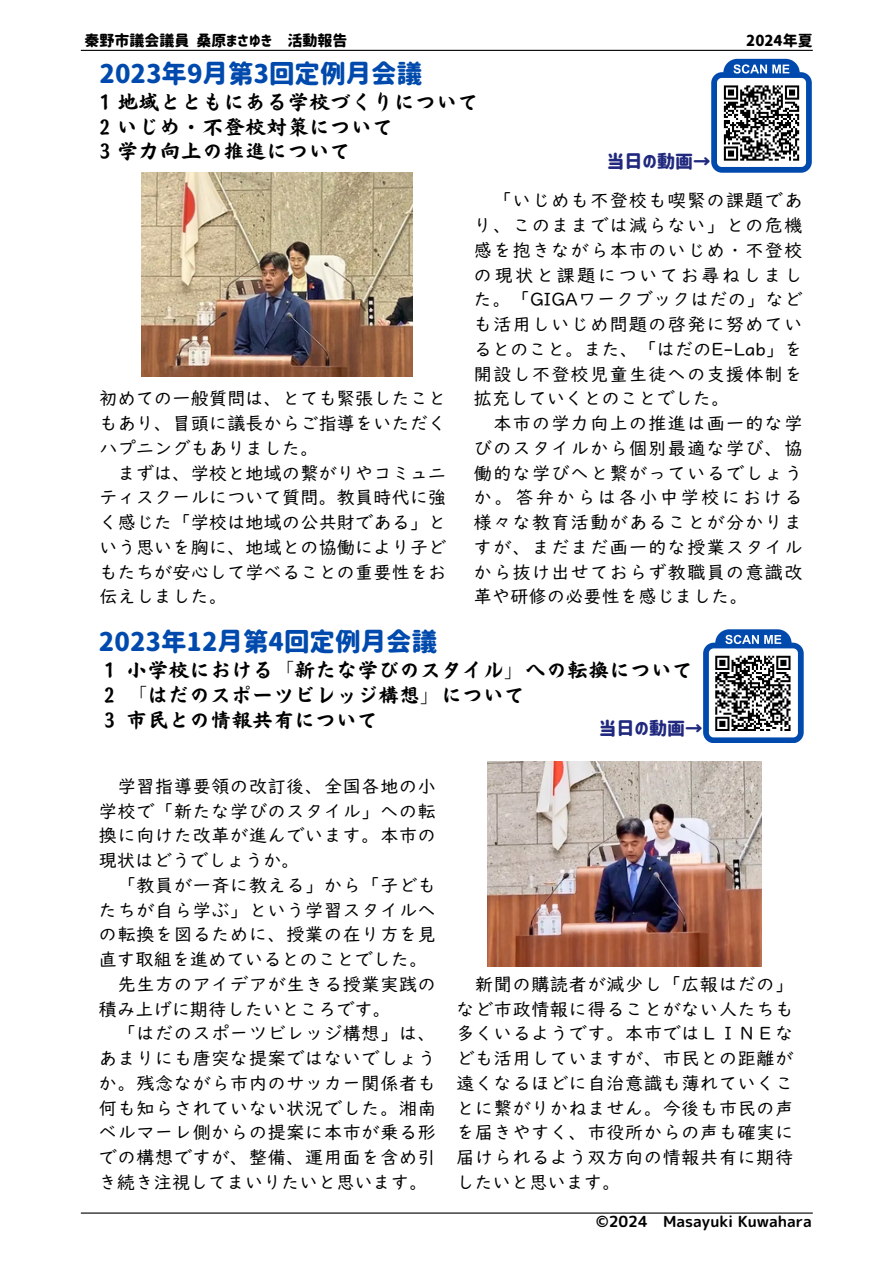
<style>
.page{position:relative;width:894px;height:1264px;background:#fff}
.page>*{position:absolute;margin:0;border:0;box-sizing:border-box;transform-origin:0 0}
.t1{font:25.5px "Corporate Logo Rounded";color:#004aad}
.t2{font:21px "S Motoya Okai Std W5";color:#000}
.t3{font:18px/24.8px "UD Digi Kyokasho NPL R";letter-spacing:.015em;color:#000;text-align:justify}
.t4{font:18px/24.8px "UD Digi Kyokasho NPL R";letter-spacing:.04em;color:#000}
.t5{font:18px "Corporate Logo Rounded";color:#21297e}
.t6{font:15.3px "rounded mplus 1 p bold";color:#000}
.t7{font:15px "Corporate Logo Rounded";color:#000}
</style>
<div class="page">
<hr style="left:81px;top:50px;width:731px;height:1px;background:#000">
<hr style="left:81px;top:1212px;width:731px;height:1px;background:#000">
<img style="left:487px;top:762px;width:274px;height:204px">
<img style="left:141px;top:173px;width:272px;height:203px">
<div style="left:703px;top:642px;width:100px;height:101px;background:#004aad;border-radius:11px"></div>
<div style="left:708px;top:648px;width:89px;height:89px;background:#fff;border-radius:5px"></div>
<svg style="left:715px;top:629px;width:76px;height:15px"></svg>
<div style="left:711px;top:72px;width:100px;height:100px;background:#004aad;border-radius:11px"></div>
<div style="left:716px;top:78px;width:89px;height:89px;background:#fff;border-radius:5px"></div>
<svg style="left:723px;top:59px;width:76px;height:15px"></svg>
<svg style="left:723px;top:85px;width:77px;height:76px"></svg>
<svg style="left:715px;top:655px;width:76px;height:76px"></svg>
<p class="t7" style="left:85px;top:33px;width:264px">秦野市議会議員桑原まさゆき 活動報告</p>
<p class="t7" style="left:746px;top:33px;width:68px">2024年夏</p>
<p class="t1" style="left:99px;top:61px;width:324px">2023年9月第3回定例月会議</p>
<p class="t2" style="left:99px;top:91px;width:381px">1 地域とともにある学校づくりについて</p>
<p class="t2" style="left:99px;top:116px;width:295px">2 いじめ・不登校対策について</p>
<p class="t2" style="left:99px;top:141px;width:253px">3 学力向上の推進について</p>
<p class="t5" style="left:606px;top:152px;width:106px">当日の動画→</p>
<p class="t3" style="left:99px;top:387px;width:348px">初めての一般質問は、とても緊張したこともあり、冒頭に議長からご指導をいただくハプニングもありました。</p>
<p class="t3" style="left:99px;top:462px;width:348px;text-indent:18px">まずは、学校と地域の繋がりやコミュニティスクールについて質問。教員時代に強く感じた「学校は地域の公共財である」という思いを胸に、地域との協働により子どもたちが安心して学べることの重要性をお伝えしました。</p>
<p class="t3" style="left:474px;top:189px;width:330px;text-indent:19px">「いじめも不登校も喫緊の課題であり、このままでは減らない」との危機感を抱きながら本市のいじめ・不登校の現状と課題についてお尋ねしました。「GIGAワークブックはだの」なども活用しいじめ問題の啓発に努めているとのこと。また、「はだのE-Lab」を開設し不登校児童生徒への支援体制を拡充していくとのことでした。</p>
<p class="t3" style="left:474px;top:412px;width:330px;text-indent:19px">本市の学力向上の推進は画一的な学びのスタイルから個別最適な学び、協働的な学びへと繋がっているでしょうか。答弁からは各小中学校における様々な教育活動があることが分かりますが、まだまだ画一的な授業スタイルから抜け出せておらず教職員の意識改革や研修の必要性を感じました。</p>
<p class="t1" style="left:99px;top:629px;width:339px">2023年12月第4回定例月会議</p>
<p class="t2" style="left:99px;top:659px;width:595px">１小学校における「新たな学びのスタイル」への転換について</p>
<h1 class="t2" style="left:99px;top:684px;width:427px">２「はだのスポーツビレッジ構想」について</h1>
<p class="t2" style="left:99px;top:709px;width:281px">３市民との情報共有について</p>
<p class="t5" style="left:598px;top:719px;width:106px">当日の動画→</p>
<p class="t3" style="left:99px;top:775px;width:338px;text-indent:19px">学習指導要領の改訂後、全国各地の小学校で「新たな学びのスタイル」への転換に向けた改革が進んでいます。本市の現状はどうでしょうか。</p>
<p class="t3" style="left:99px;top:874px;width:338px;text-indent:19px">「教員が一斉に教える」から「子どもたちが自ら学ぶ」という学習スタイルへの転換を図るために、授業の在り方を見直す取組を進めているとのことでした。</p>
<p class="t4" style="left:99px;top:973px;width:338px;text-indent:19px">先生方のアイデアが生きる授業実践の積み上げに期待したいところです。</p>
<p class="t3" style="left:99px;top:1022px;width:338px;text-indent:19px">「はだのスポーツビレッジ構想」は、あまりにも唐突な提案ではないでしょうか。残念ながら市内のサッカー関係者も何も知らされていない状況でした。湘南ベルマーレ側からの提案に本市が乗る形での構想ですが、整備、運用面を含め引き続き注視してまいりたいと思います。</p>
<p class="t3" style="left:456px;top:973px;width:338px;text-indent:19px">新聞の購読者が減少し「広報はだの」など市政情報に得ることがない人たちも多くいるようです。本市ではＬＩＮＥなども活用していますが、市民との距離が遠くなるほどに自治意識も薄れていくことに繋がりかねません。今後も市民の声を届きやすく、市役所からの声も確実に届けられるよう双方向の情報共有に期待したいと思います。</p>
<h1 class="t6" style="left:596px;top:1210px;width:217px">©2024 Masayuki Kuwahara</h1>
</div>
